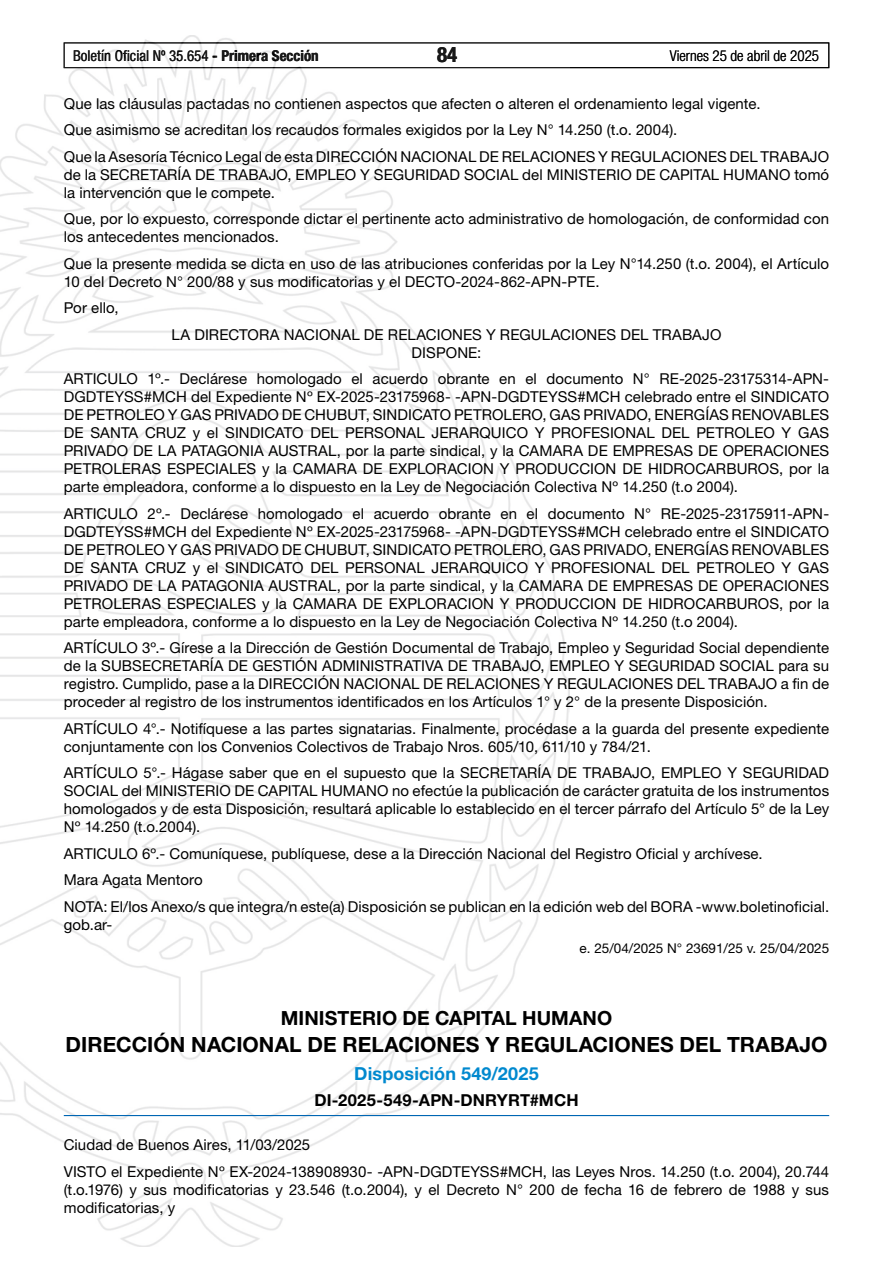
<style>
.page{position:relative;width:893px;height:1263px;background:#fff}
.page>*{position:absolute;margin:0;border:0;box-sizing:border-box;transform-origin:0 0}
.t1{font:700 21px "Helvetica Neue LT Std";color:#000}
.t2{font:700 condensed 21px "Helvetica Neue LT Std";color:#000}
.t3{font:700 19.5px "Helvetica Neue LT Std";letter-spacing:.005em;color:#000}
.t4{font:700 18px "Helvetica Neue LT Std";letter-spacing:.01em;color:#0089cf}
.t5{font:700 16.5px "Helvetica Neue LT Std";letter-spacing:.01em;color:#000}
.t6{font:15px/18px "Helvetica Neue LT Std";letter-spacing:.005em;color:#000}
.t7{font:condensed 15px "Helvetica Neue LT Std";color:#000}
.t8{font:300 condensed 15px "Helvetica Neue LT Std";color:#000}
.t9{font:13.5px "Helvetica Neue LT Std";color:#000}
.s1{font-weight:700}
</style>
<div class="page">
<div style="left:64px;top:43px;width:765px;height:25px;border:1px solid #000"></div>
<img style="left:0;top:35px;width:569px;height:1211px">
<hr style="left:64px;top:1115px;width:765px;height:1px;background:#0066b3">
<p class="t7" style="left:73px;top:47px;width:247px">Boletín Oficial Nº 35.654 <span class="s1">- Primera Sección</span></p>
<h1 class="t2" style="left:437px;top:42px;width:22px">84</h1>
<p class="t8" style="left:670px;top:47px;width:151px">Viernes 25 de abril de 2025</p>
<p class="t6" style="left:64px;top:90px;width:767px;line-height:26.5px">Que las cláusulas pactadas no contienen aspectos que afecten o alteren el ordenamiento legal vigente.<br>Que asimismo se acreditan los recaudos formales exigidos por la Ley N° 14.250 (t.o. 2004).<br>Que la Asesoría Técnico Legal de esta DIRECCIÓN NACIONAL DE RELACIONES Y REGULACIONES DEL TRABAJO</p>
<p class="t6" style="left:64px;top:165px;width:767px">de la SECRETARÍA DE TRABAJO, EMPLEO Y SEGURIDAD SOCIAL del MINISTERIO DE CAPITAL HUMANO tomó la intervención que le compete.</p>
<p class="t6" style="left:64px;top:209px;width:767px">Que, por lo expuesto, corresponde dictar el pertinente acto administrativo de homologación, de conformidad con los antecedentes mencionados.</p>
<p class="t6" style="left:64px;top:254px;width:767px">Que la presente medida se dicta en uso de las atribuciones conferidas por la Ley N°14.250 (t.o. 2004), el Artículo<br>10 del Decreto N° 200/88 y sus modificatorias y el DECTO-2024-862-APN-PTE.</p>
<p class="t6" style="left:64px;top:298px;width:56px">Por ello,</p>
<p class="t6" style="left:171px;top:325px;width:552px;text-align:center">LA DIRECTORA NACIONAL DE RELACIONES Y REGULACIONES DEL TRABAJO<br>DISPONE:</p>
<p class="t6" style="left:64px;top:370px;width:767px;text-align:justify">ARTICULO 1º.- Declárese homologado el acuerdo obrante en el documento N° RE-2025-23175314-APN-DGDTEYSS#MCH del Expediente Nº EX-2025-23175968- -APN-DGDTEYSS#MCH celebrado entre el SINDICATO DE PETROLEO Y GAS PRIVADO DE CHUBUT, SINDICATO PETROLERO, GAS PRIVADO, ENERGÍAS RENOVABLES DE SANTA CRUZ y el SINDICATO DEL PERSONAL JERARQUICO Y PROFESIONAL DEL PETROLEO Y GAS PRIVADO DE LA PATAGONIA AUSTRAL, por la parte sindical, y la CAMARA DE EMPRESAS DE OPERACIONES PETROLERAS ESPECIALES y la CAMARA DE EXPLORACION Y PRODUCCION DE HIDROCARBUROS, por la parte empleadora, conforme a lo dispuesto en la Ley de Negociación Colectiva Nº 14.250 (t.o 2004).</p>
<p class="t6" style="left:64px;top:504px;width:767px;text-align:justify">ARTICULO 2º.- Declárese homologado el acuerdo obrante en el documento N° RE-2025-23175911-APN-DGDTEYSS#MCH del Expediente Nº EX-2025-23175968- -APN-DGDTEYSS#MCH celebrado entre el SINDICATO DE PETROLEO Y GAS PRIVADO DE CHUBUT, SINDICATO PETROLERO, GAS PRIVADO, ENERGÍAS RENOVABLES DE SANTA CRUZ y el SINDICATO DEL PERSONAL JERARQUICO Y PROFESIONAL DEL PETROLEO Y GAS PRIVADO DE LA PATAGONIA AUSTRAL, por la parte sindical, y la CAMARA DE EMPRESAS DE OPERACIONES PETROLERAS ESPECIALES y la CAMARA DE EXPLORACION Y PRODUCCION DE HIDROCARBUROS, por la parte empleadora, conforme a lo dispuesto en la Ley de Negociación Colectiva Nº 14.250 (t.o 2004).</p>
<p class="t6" style="left:64px;top:639px;width:767px;text-align:justify">ARTÍCULO 3º.- Gírese a la Dirección de Gestión Documental de Trabajo, Empleo y Seguridad Social dependiente de la SUBSECRETARÍA DE GESTIÓN ADMINISTRATIVA DE TRABAJO, EMPLEO Y SEGURIDAD SOCIAL para su registro. Cumplido, pase a la DIRECCIÓN NACIONAL DE RELACIONES Y REGULACIONES DEL TRABAJO a fin de proceder al registro de los instrumentos identificados en los Artículos 1° y 2° de la presente Disposición.</p>
<p class="t6" style="left:64px;top:719px;width:767px">ARTÍCULO 4°.- Notifíquese a las partes signatarias. Finalmente, procédase a la guarda del presente expediente conjuntamente con los Convenios Colectivos de Trabajo Nros. 605/10, 611/10 y 784/21.</p>
<p class="t6" style="left:64px;top:764px;width:767px;text-align:justify">ARTÍCULO 5°.- Hágase saber que en el supuesto que la SECRETARÍA DE TRABAJO, EMPLEO Y SEGURIDAD SOCIAL del MINISTERIO DE CAPITAL HUMANO no efectúe la publicación de carácter gratuita de los instrumentos homologados y de esta Disposición, resultará aplicable lo establecido en el tercer párrafo del Artículo 5° de la Ley Nº 14.250 (t.o.2004).</p>
<p class="t6" style="left:64px;top:840px;width:767px;line-height:26.5px">ARTICULO 6º.- Comuníquese, publíquese, dese a la Dirección Nacional del Registro Oficial y archívese.<br>Mara Agata Mentoro<br>NOTA: El/los Anexo/s que integra/n este(a) Disposición se publican en la edición web del BORA -www.boletinoficial.</p>
<p class="t6" style="left:64px;top:915px;width:50px">gob.ar-</p>
<p class="t9" style="left:580px;top:940px;width:251px">e. 25/04/2025 N° 23691/25 v. 25/04/2025</p>
<h2 class="t3" style="left:281px;top:1006px;width:333px">MINISTERIO DE CAPITAL HUMANO</h2>
<h1 class="t1" style="left:66px;top:1031px;width:763px">DIRECCIÓN NACIONAL DE RELACIONES Y REGULACIONES DEL TRABAJO</h1>
<p class="t4" style="left:354px;top:1062px;width:186px">Disposición 549/2025</p>
<p class="t5" style="left:314px;top:1090px;width:266px">DI-2025-549-APN-DNRYRT#MCH</p>
<p class="t6" style="left:64px;top:1131px;width:767px;line-height:26.5px">Ciudad de Buenos Aires, 11/03/2025<br>VISTO el Expediente Nº EX-2024-138908930- -APN-DGDTEYSS#MCH, las Leyes Nros. 14.250 (t.o. 2004), 20.744</p>
<p class="t6" style="left:64px;top:1180px;width:767px">(t.o.1976) y sus modificatorias y 23.546 (t.o.2004), y el Decreto N° 200 de fecha 16 de febrero de 1988 y sus modificatorias, y</p>
</div>
